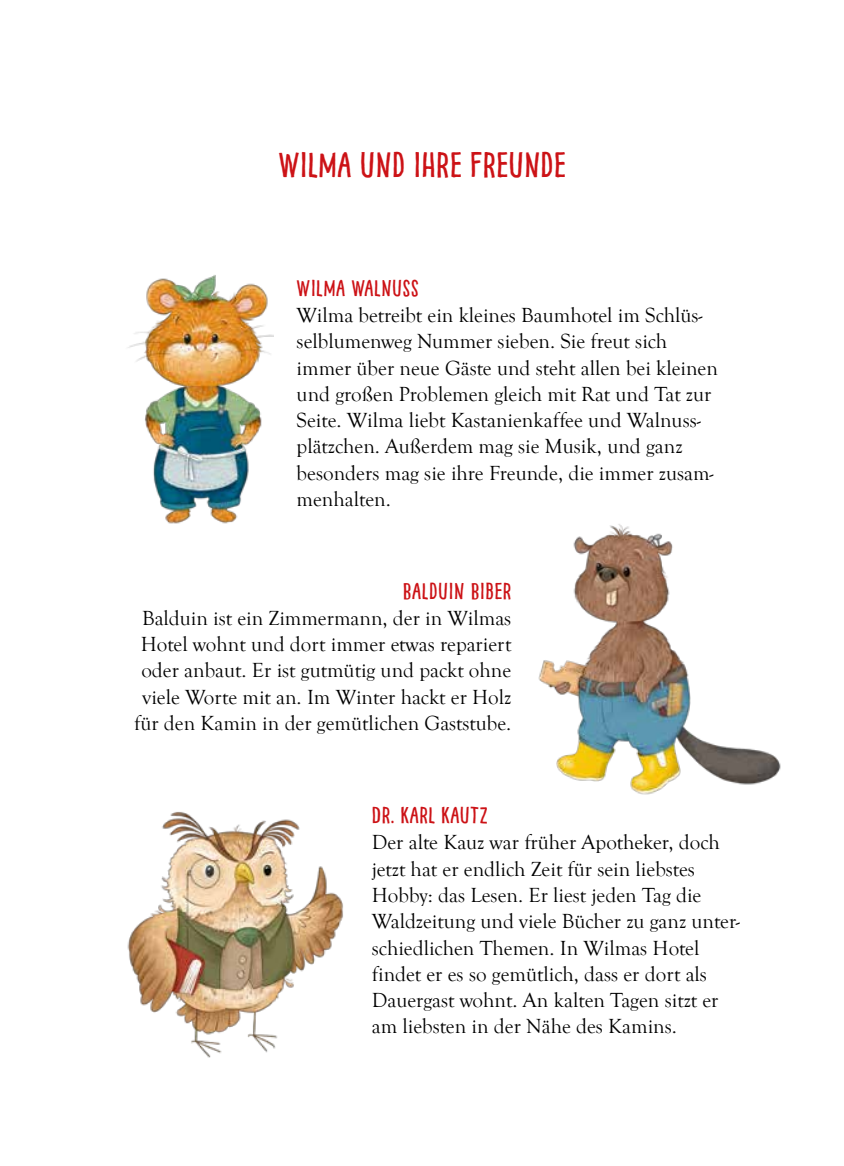
<style>
.page{position:relative;width:844px;height:1166px;background:#fff}
.page>*{position:absolute;margin:0;border:0;box-sizing:border-box;transform-origin:0 0}
.t1{font:35px "Pinto NO 01";letter-spacing:.01em;color:#cc1216}
.t2{font:22.75px "Pinto NO 01";letter-spacing:.025em;color:#cc1216}
.t3{font:21px/26.2px "Goudy Old Style T";color:#000}
</style>
<div class="page">
<img style="left:128px;top:275px;width:145px;height:249px">
<img style="left:538px;top:524px;width:243px;height:271px">
<img style="left:127px;top:812px;width:216px;height:246px">
<h1 class="t1" style="left:278px;top:144px;width:288px">WILMA UND IHRE FREUNDE</h1>
<p class="t2" style="left:296px;top:275px;width:124px">WILMA WALNUSS</p>
<p class="t3" style="left:296px;top:302px;width:423px">Wilma betreibt ein kleines Baumhotel im Schlüs&shy;selblumenweg Nummer sieben. Sie freut sich immer über neue Gäste und steht allen bei kleinen und großen Problemen gleich mit Rat und Tat zur Seite. Wilma liebt Kastanienkaffee und Walnuss&shy;plätzchen. Außerdem mag sie Musik, und ganz besonders mag sie ihre Freunde, die immer zusam&shy;menhalten.</p>
<p class="t2" style="left:403px;top:577px;width:110px">BALDUIN BIBER</p>
<p class="t3" style="left:134px;top:605px;width:378px;text-align:center">Balduin ist ein Zimmermann, der in Wilmas Hotel wohnt und dort immer etwas repariert oder anbaut. Er ist gutmütig und packt ohne viele Worte mit an. Im Winter hackt er Holz für den Kamin in der gemütlichen Gaststube.</p>
<p class="t2" style="left:372px;top:802px;width:117px">DR. KARL KAUTZ</p>
<p class="t3" style="left:372px;top:830px;width:369px">Der alte Kauz war früher Apotheker, doch jetzt hat er endlich Zeit für sein liebstes Hobby: das Lesen. Er liest jeden Tag die Waldzeitung und viele Bücher zu ganz unter&shy;schiedlichen Themen. In Wilmas Hotel findet er es so gemütlich, dass er dort als Dauergast wohnt. An kalten Tagen sitzt er am liebsten in der Nähe des Kamins.</p>
</div>
